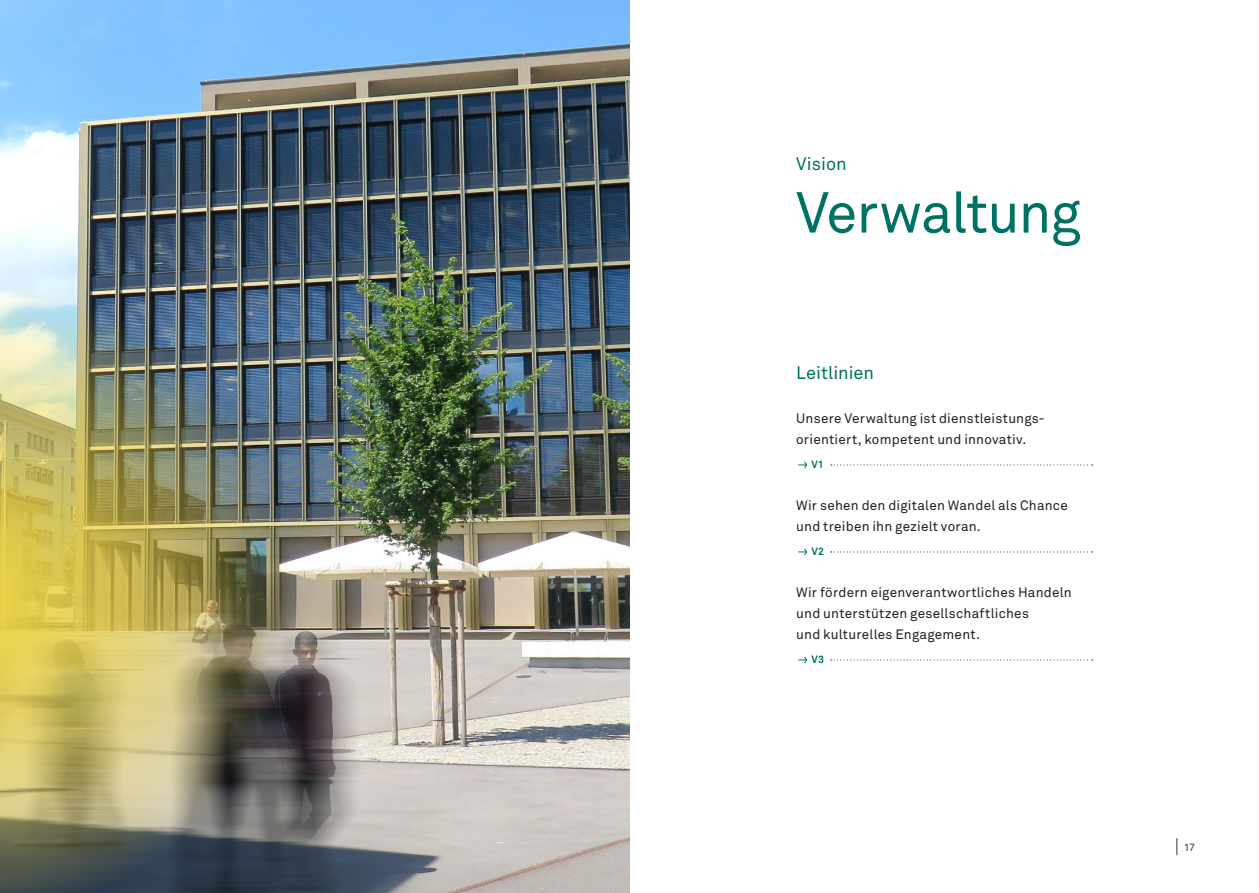
<style>
.page{position:relative;width:1259px;height:893px;background:#fff}
.page>*{position:absolute;margin:0;border:0;box-sizing:border-box;transform-origin:0 0}
.t1{font:57px "Akkurat";letter-spacing:-.025em;color:#007261}
.t2{font:18px "Akkurat";color:#007261}
.t3{font:13.5px/21px "Akkurat";letter-spacing:.015em;color:#231f20}
.t4{font:700 10.5px "Akkurat";color:#007261}
.t5{font:10.5px "Akkurat";color:#363536}
</style>
<div class="page">
<svg style="left:1176px;top:838px;width:1px;height:17px"></svg>
<img style="left:0;top:0;width:629px;height:893px">
<img style="left:0;top:283px;width:291px;height:610px">
<svg style="left:831px;top:464px;width:261px;height:1px"></svg>
<svg style="left:831px;top:551px;width:261px;height:1px"></svg>
<svg style="left:831px;top:659px;width:261px;height:1px"></svg>
<svg style="left:798px;top:461px;width:9px;height:7px"></svg>
<svg style="left:798px;top:548px;width:9px;height:7px"></svg>
<svg style="left:798px;top:656px;width:9px;height:7px"></svg>
<h2 class="t2" style="left:796px;top:154px;width:52px">Vision</h2>
<h1 class="t1" style="left:796px;top:179px;width:286px">Verwaltung</h1>
<h2 class="t2" style="left:796px;top:362px;width:79px">Leitlinien</h2>
<p class="t3" style="left:796px;top:408px;width:248px">Unsere Verwaltung ist dienstleistungs&shy;orientiert, kompetent und innovativ.</p>
<p class="t4" style="left:811px;top:458px;width:14px">V1</p>
<p class="t3" style="left:796px;top:495px;width:273px">Wir sehen den digitalen Wandel als Chance und treiben ihn gezielt voran.</p>
<p class="t4" style="left:811px;top:545px;width:14px">V2</p>
<p class="t3" style="left:796px;top:582px;width:277px">Wir fördern eigenverantwortliches Handeln und unterstützen gesellschaftliches<br>und kulturelles Engagement.</p>
<p class="t4" style="left:811px;top:653px;width:14px">V3</p>
<p class="t5" style="left:1183px;top:841px;width:13px">17</p>
</div>
